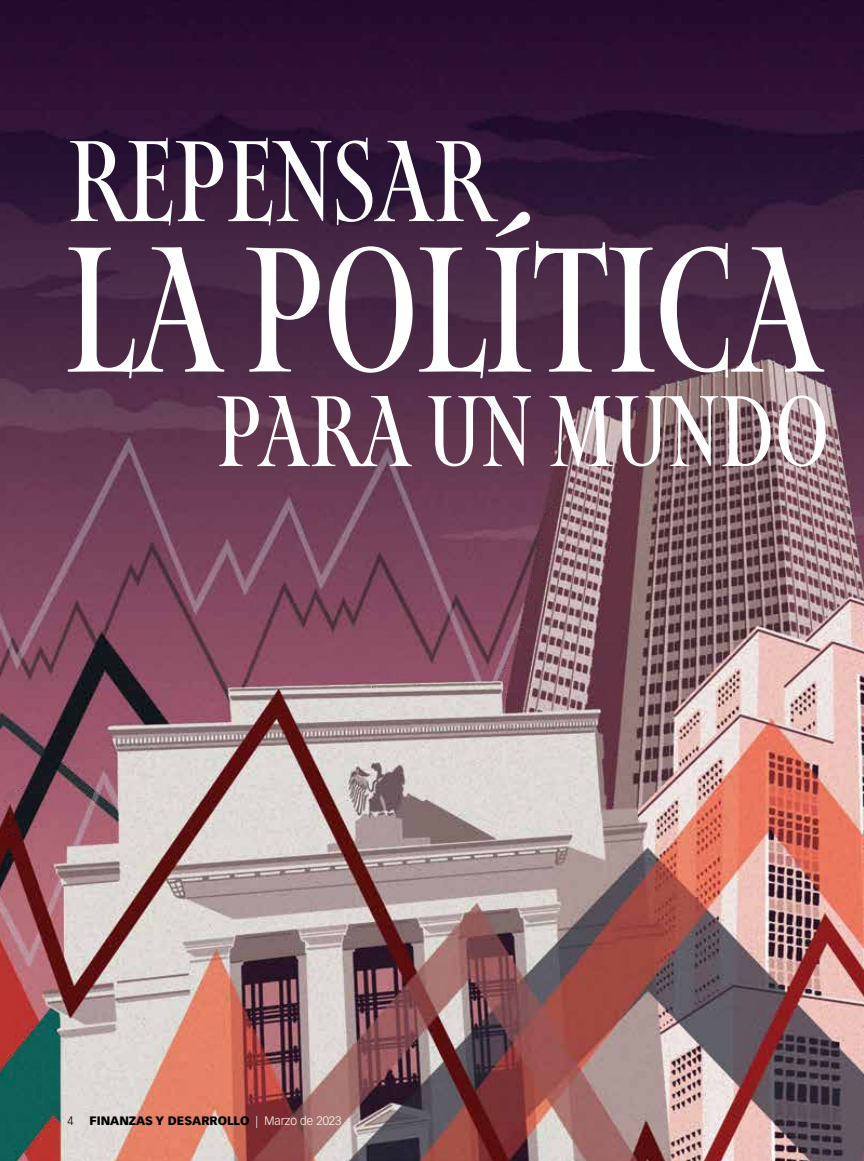
<style>
.page{position:relative;width:864px;height:1161px;background:#fff}
.page>*{position:absolute;margin:0;border:0;box-sizing:border-box;transform-origin:0 0}
.t1{font:condensed 165px "Map Roman";letter-spacing:-.02em;color:#fff}
.t2{font:condensed 106.5px "Map Roman";color:#fff}
.t3{font:condensed 93px "Map Roman";color:#fff}
.t4{font:900 12px "Vectora LT Pro";color:#000}
.t5{font:300 12px "Vectora LT Pro";color:#000}
.s1{font-weight:300;color:#fff}
</style>
<div class="page">
<img style="left:0;top:0;width:864px;height:1161px">
<h2 class="t2" style="left:68px;top:93px;width:426px">REPENSAR</h2>
<h1 class="t1" style="left:65px;top:174px;width:760px">LA POLÍTICA</h1>
<h3 class="t3" style="left:216px;top:355px;width:615px">PARA UN MUNDO</h3>
<p class="t5" style="left:68px;top:1113px;width:8px">4</p>
<p class="t4" style="left:89px;top:1113px;width:254px">FINANZAS Y DESARROLLO <span class="s1">| Marzo de 2023</span></p>
</div>
